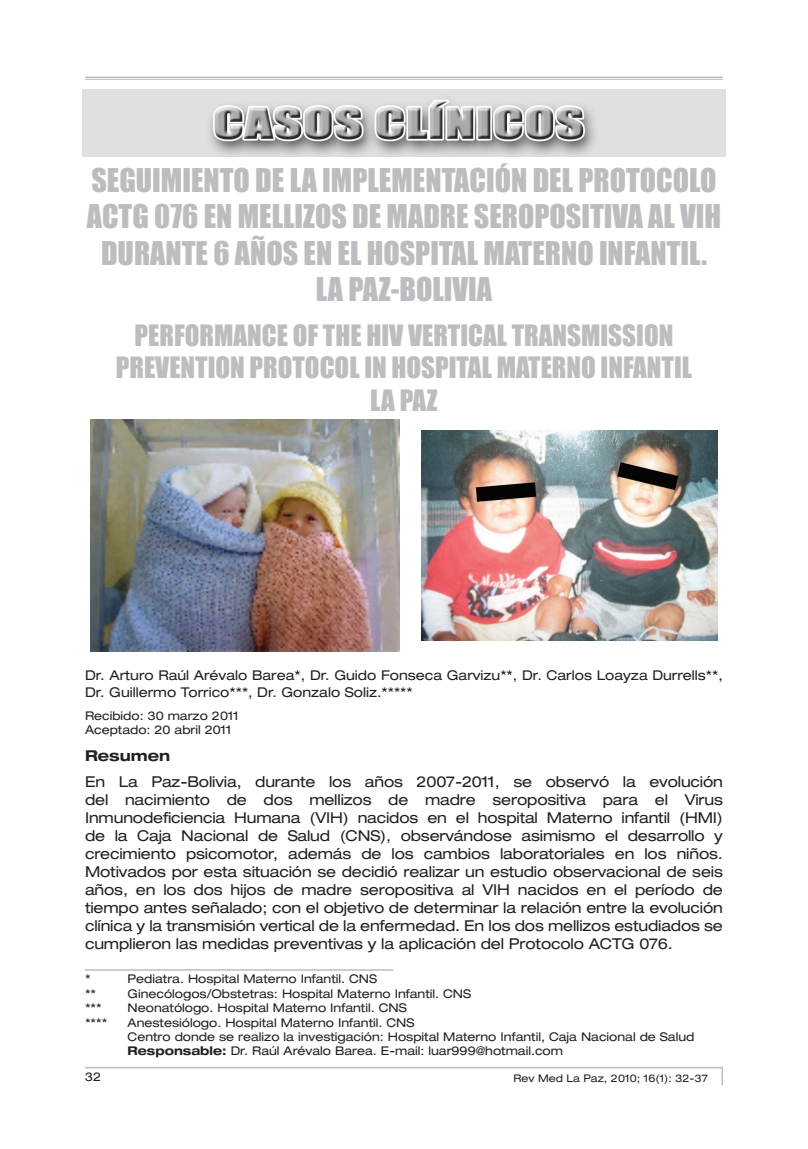
<style>
.page{position:relative;width:808px;height:1149px;background:#fff}
.page>*{position:absolute;margin:0;border:0;box-sizing:border-box;transform-origin:0 0}
.t1{font:30px/36px "Impact";color:#bcbdc0;text-align:center}
.t2{font:27px/32.4px "Impact";color:#bcbdc0;text-align:center}
.t3{font:expanded 15px/18px "Helvetica Neue";letter-spacing:-.01em;color:#231f20;text-align:justify}
.t4{font:700 expanded 15px "Helvetica Neue";color:#231f20}
.t5{font:expanded 13.5px/16.2px "Helvetica Neue";color:#231f20}
.t6{font:expanded 12px/14.4px "Helvetica Neue";color:#231f20}
.t7{font:expanded 10.5px "Helvetica Neue";color:#231f20}
.s1{font-weight:700}
</style>
<div class="page">
<hr style="left:85px;top:77px;width:638px;height:1px;background:#bcbdc0">
<hr style="left:85px;top:79px;width:638px;height:1px;background:#bcbdc0">
<hr style="left:85px;top:1066px;width:638px;height:2px;background:#bcbdc0">
<svg style="left:721px;top:1066px;width:2px;height:18px"></svg>
<img style="left:83px;top:89px;width:642px;height:68px">
<hr style="left:85px;top:968px;width:308px;height:2px;background:#bcbdc0">
<img style="left:91px;top:419px;width:309px;height:232px">
<img style="left:422px;top:430px;width:295px;height:210px">
<h1 class="t1" style="left:87px;top:162px;width:636px">SEGUIMIENTO DE LA IMPLEMENTACIÓN DEL PROTOCOLO ACTG 076 EN MELLIZOS DE MADRE SEROPOSITIVA AL VIH DURANTE 6 AÑOS EN EL HOSPITAL MATERNO INFANTIL.<br>LA PAZ-BOLIVIA</h1>
<h2 class="t2" style="left:116px;top:318px;width:578px">PERFORMANCE OF THE HIV VERTICAL TRANSMISSION<br>PREVENTION PROTOCOL IN HOSPITAL MATERNO INFANTIL<br>LA PAZ</h2>
<p class="t5" style="left:85px;top:667px;width:639px">Dr. Arturo Raúl Arévalo Barea*, Dr. Guido Fonseca Garvizu**, Dr. Carlos Loayza Durrells**,<br>Dr. Guillermo Torrico***, Dr. Gonzalo Soliz.*****</p>
<p class="t6" style="left:85px;top:707px;width:155px">Recibido: 30 marzo 2011<br>Aceptado: 20 abril 2011</p>
<p class="t4" style="left:85px;top:745px;width:87px">Resumen</p>
<p class="t3" style="left:85px;top:772px;width:639px">En La Paz-Bolivia, durante los años 2007-2011, se observó la evolución del nacimiento de dos mellizos de madre seropositiva para el Virus Inmunodeficiencia Humana (VIH) nacidos en el hospital Materno infantil (HMI) de la Caja Nacional de Salud (CNS), observándose asimismo el desarrollo y crecimiento psicomotor, además de los cambios laboratoriales en los niños.<br>Motivados por esta situación se decidió realizar un estudio observacional de seis años, en los dos hijos de madre seropositiva al VIH nacidos en el período de tiempo antes señalado; con el objetivo de determinar la relación entre la evolución clínica y la transmisión vertical de la enfermedad. En los dos mellizos estudiados se cumplieron las medidas preventivas y la aplicación del Protocolo ACTG 076.</p>
<p class="t6" style="left:85px;top:971px;width:7px">*</p>
<p class="t6" style="left:128px;top:971px;width:251px">Pediatra. Hospital Materno Infantil. CNS</p>
<p class="t6" style="left:85px;top:985px;width:13px">**</p>
<p class="t6" style="left:128px;top:985px;width:345px">Ginecólogos/Obstetras: Hospital Materno Infantil. CNS</p>
<p class="t6" style="left:85px;top:1000px;width:18px">***</p>
<p class="t6" style="left:128px;top:1000px;width:281px">Neonatólogo. Hospital Materno Infantil. CNS</p>
<p class="t6" style="left:85px;top:1014px;width:24px">****</p>
<p class="t6" style="left:128px;top:1014px;width:568px">Anestesiólogo. Hospital Materno Infantil. CNS<br>Centro donde se realizo la investigación: Hospital Materno Infantil, Caja Nacional de Salud<br><span class="s1">Responsable:</span> Dr. Raúl Arévalo Barea. E-mail: luar999@hotmail.com</p>
<p class="t6" style="left:85px;top:1068px;width:18px">32</p>
<p class="t7" style="left:513px;top:1071px;width:196px">Rev Med La Paz, 2010; 16(1): 32-37</p>
</div>
